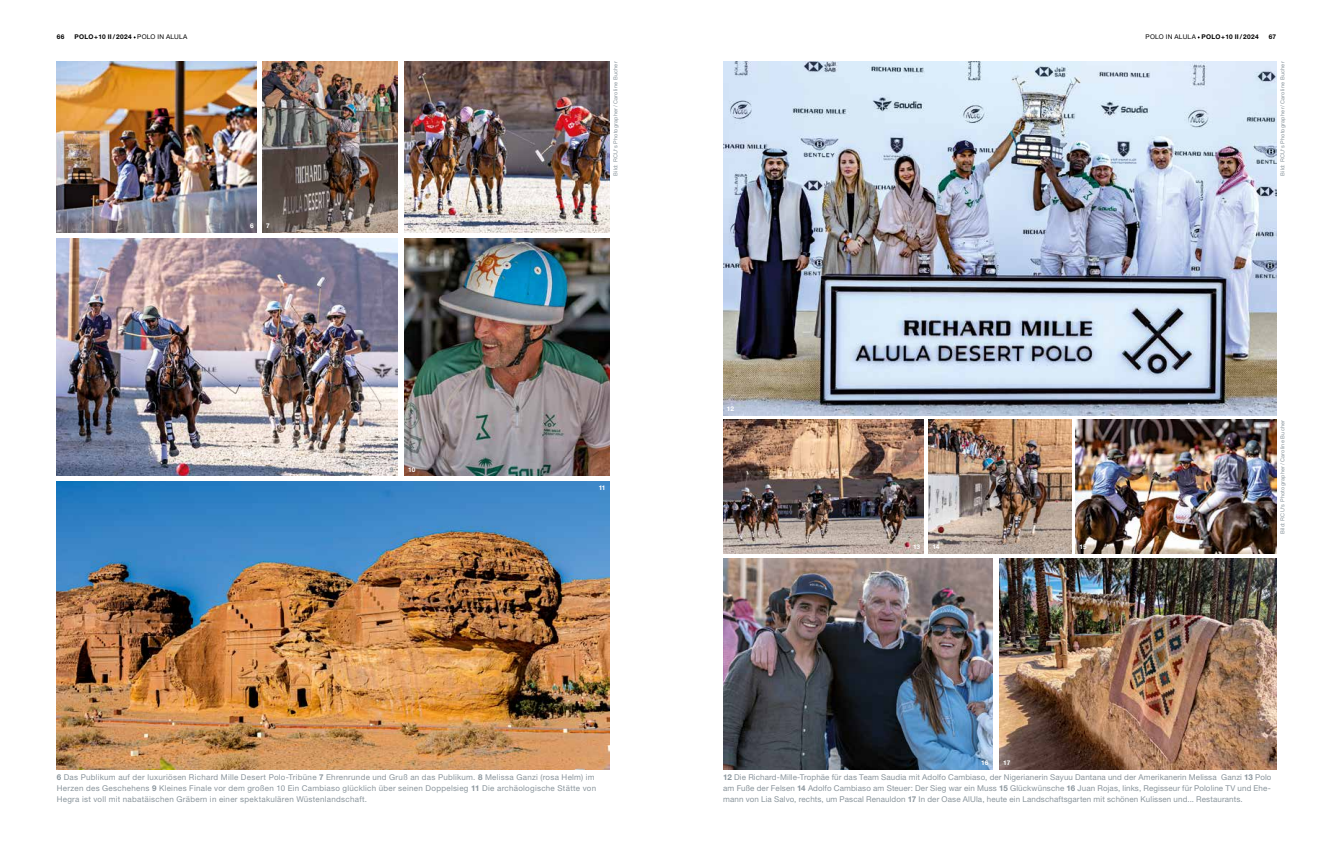
<style>
.page{position:relative;width:1333px;height:859px;background:#fff}
.page>*{position:absolute;margin:0;border:0;box-sizing:border-box;transform-origin:0 0}
.t1{font:8px/11.1px "Helvetica Neue LT Pro";letter-spacing:.035em;color:#8a959c}
.t2{font:700 6.5px "Helvetica Neue LT Pro";letter-spacing:.04em;color:#000}
.t3{font:700 6.5px "Helvetica Neue LT Pro";letter-spacing:-.015em;color:#fff}
.t4{font:700 6.5px "Helvetica Neue LT Pro";color:#8a959c}
.t5{font:5.5px "Helvetica Neue LT Pro";letter-spacing:.04em;color:#8a959c}
.s1{font-weight:400}
.s2{font-weight:700}
</style>
<div class="page">
<img style="left:723px;top:559px;width:269px;height:210px">
<img style="left:723px;top:420px;width:200px;height:133px">
<img style="left:1075px;top:420px;width:201px;height:133px">
<img style="left:723px;top:62px;width:553px;height:353px">
<img style="left:928px;top:420px;width:143px;height:133px">
<img style="left:57px;top:482px;width:552px;height:287px">
<img style="left:999px;top:559px;width:277px;height:210px">
<img style="left:57px;top:238px;width:340px;height:238px">
<img style="left:404px;top:238px;width:205px;height:238px">
<img style="left:56px;top:62px;width:201px;height:170px">
<img style="left:404px;top:62px;width:205px;height:170px">
<img style="left:262px;top:62px;width:135px;height:171px">
<p class="t2" style="left:57px;top:33px;width:132px">66 POLO+10 II/ 2024 <span class="s1">POLO IN ALULA</span></p>
<p class="t2" style="left:1145px;top:33px;width:132px"><span class="s1">POLO IN ALULA</span> POLO+10 II/ 2024 67</p>
<p class="t3" style="left:250px;top:222px;width:5px">6</p>
<p class="t3" style="left:266px;top:222px;width:5px">7</p>
<p class="t4" style="left:408px;top:222px;width:5px">8</p>
<p class="t4" style="left:390px;top:465px;width:5px">9</p>
<p class="t3" style="left:408px;top:465px;width:9px">10</p>
<p class="t5" style="left:612px;top:176px;width:116px;rotate:-90deg">Bild: RCU‘s Photographer/Caroline Bucher</p>
<p class="t3" style="left:598px;top:484px;width:8px">11</p>
<p class="t3" style="left:727px;top:405px;width:9px">12</p>
<p class="t3" style="left:913px;top:543px;width:9px">13</p>
<p class="t3" style="left:932px;top:543px;width:9px">14</p>
<p class="t3" style="left:1079px;top:543px;width:9px">15</p>
<p class="t5" style="left:1278px;top:176px;width:116px;rotate:-90deg">Bild: RCU‘s Photographer/Caroline Bucher</p>
<p class="t5" style="left:1278px;top:534px;width:116px;rotate:-90deg">Bild: RCU‘s Photographer/Caroline Bucher</p>
<p class="t3" style="left:981px;top:758px;width:9px">16</p>
<p class="t3" style="left:1003px;top:758px;width:8px">17</p>
<p class="t1" style="left:57px;top:772px;width:541px"><span class="s2">6</span> Das Publikum auf der luxuriösen Richard Mille Desert Polo-Tribüne <span class="s2">7</span> Ehrenrunde und Gruß an das Publikum. <span class="s2">8</span> Melissa Ganzi (rosa Helm) im<br>Herzen des Geschehens <span class="s2">9</span> Kleines Finale vor dem großen 10 Ein Cambiaso glücklich über seinen Doppelsieg <span class="s2">11</span> Die archäologische Stätte von<br>Hegra ist voll mit nabatäischen Gräbern in einer spektakulären Wüstenlandschaft.</p>
<p class="t1" style="left:723px;top:772px;width:550px;text-align:justify"><span class="s2">12</span> Die Richard-Mille-Trophäe für das Team Saudia mit Adolfo Cambiaso, der Nigerianerin Sayuu Dantana und der Amerikanerin Melissa Ganzi <span class="s2">13</span> Polo am Fuße der Felsen <span class="s2">14</span> Adolfo Cambiaso am Steuer: Der Sieg war ein Muss <span class="s2">15</span> Glückwünsche <span class="s2">16</span> Juan Rojas, links, Regisseur für Pololine TV und Ehe&shy;mann von Lia Salvo, rechts, um Pascal Renauldon <span class="s2">17</span> In der Oase AlUla, heute ein Landschaftsgarten mit schönen Kulissen und... Restaurants.</p>
</div>
